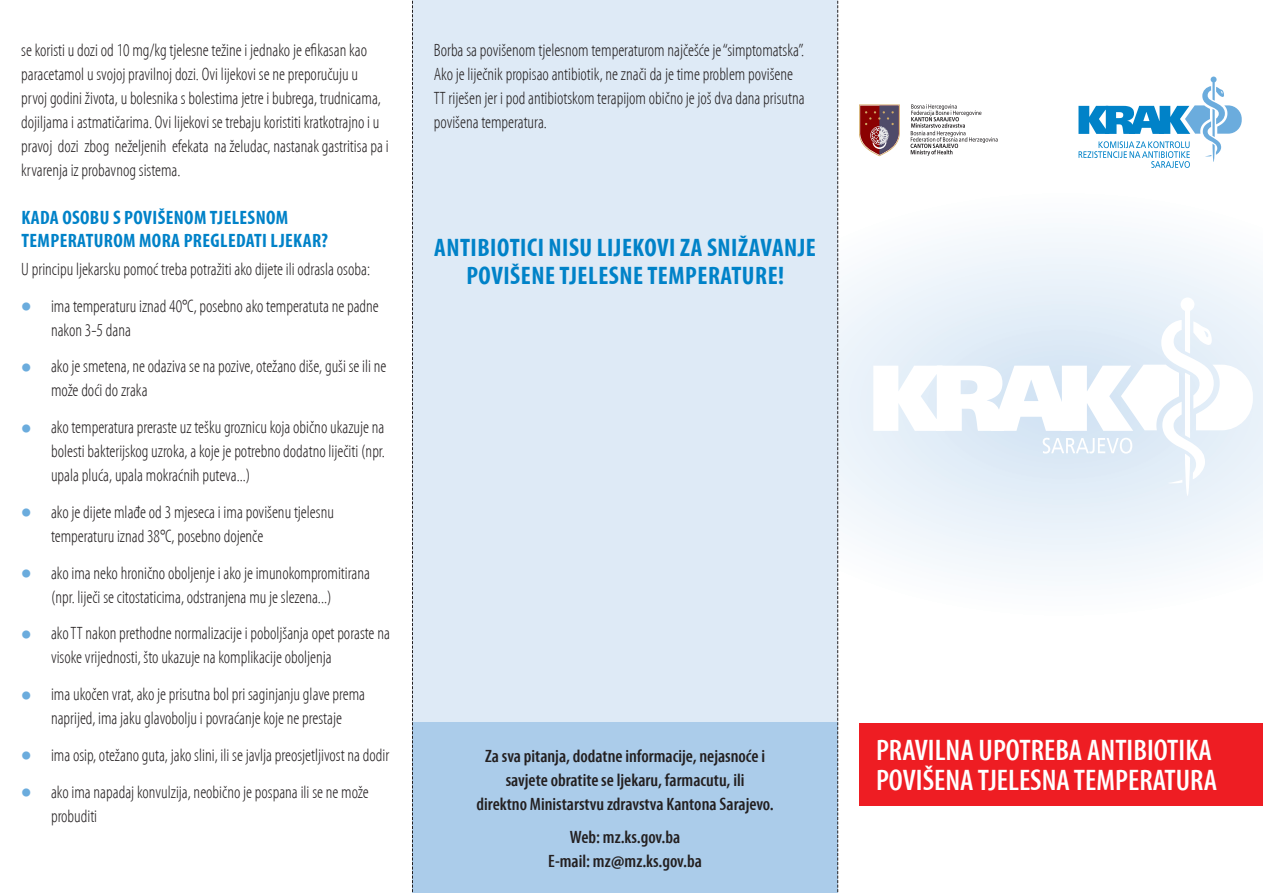
<style>
.page{position:relative;width:1263px;height:893px;background:#fff}
.page>*{position:absolute;margin:0;border:0;box-sizing:border-box;transform-origin:0 0}
.t1{font:700 30px "BH Myriad Pro Light Cond";color:#fff}
.Naslov_v1{font:700 25.5px/28.5px "BH Myriad Pro Cond";letter-spacing:.02em;color:#0082c8;text-align:center}
.Naslov_v1-2{font:700 19.5px/22.5px "BH Myriad Pro Cond";letter-spacing:.02em;color:#0082c8}
.Tekst_v1{font:18px/24px "BH Myriad Pro Light Cond";color:#231f20}
.t2{font:700 18px/24px "BH Myriad Pro Light Cond";color:#231f20;text-align:center}
.s1{color:#6bacdd}
.s2{font-family:"Myriad Pro"}
</style>
<div class="page">
<svg style="left:838px;top:190px;width:425px;height:429px"></svg>
<svg style="left:873px;top:297px;width:380px;height:199px"></svg>
<div style="left:412px;top:0;width:426px;height:893px;background:#deeaf6"></div>
<svg style="left:1078px;top:77px;width:164px;height:91px"></svg>
<svg style="left:910px;top:104px;width:88px;height:52px"></svg>
<svg style="left:859px;top:104px;width:41px;height:52px;background:#986469"></svg>
<div style="left:859px;top:723px;width:404px;height:82px;background:#ee1d23"></div>
<div style="left:412px;top:723px;width:426px;height:170px;background:#abccea"></div>
<svg style="left:412px;top:0;width:1px;height:893px"></svg>
<svg style="left:837px;top:0;width:1px;height:893px"></svg>
<p class="Tekst_v1" style="left:21px;top:38px;width:369px">se koristi u dozi od 10 mg/kg tjelesne težine i jednako je efikasan kao paracetamol u svojoj pravilnoj dozi. Ovi lijekovi se ne preporučuju u<br>prvoj godini života, u bolesnika s bolestima jetre i bubrega, trudnicama, dojiljama i astmatičarima. Ovi lijekovi se trebaju koristiti kratkotrajno i u pravoj dozi zbog neželjenih efekata na želudac, nastanak gastritisa pa i krvarenja iz probavnog sistema.</p>
<p class="Naslov_v1-2" style="left:21px;top:206px;width:308px">KADA OSOBU S POVIŠENOM TJELESNOM<br>TEMPERATUROM MORA PREGLEDATI LJEKAR?</p>
<p class="Tekst_v1" style="left:21px;top:257px;width:350px">U principu ljekarsku pomoć treba potražiti ako dijete ili odrasla osoba:</p>
<p class="Tekst_v1" style="left:51px;top:294px;width:329px;text-indent:-30px"><span class="s1">•</span> ima temperaturu iznad 40°C, posebno ako temperatuta ne padne nakon 3-5 dana</p>
<p class="Tekst_v1" style="left:51px;top:354px;width:337px;text-indent:-30px"><span class="s1">•</span> ako je smetena, ne odaziva se na pozive, otežano diše, guši se ili ne može doći do zraka</p>
<p class="Tekst_v1" style="left:51px;top:415px;width:335px;text-align:justify;text-indent:-30px"><span class="s1">•</span> ako temperatura preraste uz tešku groznicu koja obično ukazuje na bolesti bakterijskog uzroka, a koje je potrebno dodatno liječiti (npr. upala pluća, upala mokraćnih puteva...)</p>
<p class="Tekst_v1" style="left:51px;top:500px;width:284px;text-indent:-30px"><span class="s1">•</span> ako je dijete mlađe od 3 mjeseca i ima povišenu tjelesnu temperaturu iznad 38°C, posebno dojenče</p>
<p class="Tekst_v1" style="left:21px;top:561px;width:350px;text-align:center"><span class="s1">•</span> ako ima neko hronično oboljenje i ako je imunokompromitirana (npr. liječi se citostaticima, odstranjena mu je slezena...)</p>
<p class="Tekst_v1" style="left:51px;top:621px;width:340px;text-indent:-30px"><span class="s1">•</span> ako TT nakon prethodne normalizacije i poboljšanja opet poraste na visoke vrijednosti, što ukazuje na komplikacije oboljenja</p>
<p class="Tekst_v1" style="left:21px;top:682px;width:345px;text-align:center"><span class="s1">•</span> ima ukočen vrat, ako je prisutna bol pri saginjanju glave prema naprijed, ima jaku glavobolju i povraćanje koje ne prestaje</p>
<p class="Tekst_v1" style="left:21px;top:743px;width:370px"><span class="s1">•</span> ima osip, otežano guta, jako slini, ili se javlja preosjetljivost na dodir</p>
<p class="Tekst_v1" style="left:51px;top:780px;width:319px;text-indent:-30px"><span class="s1">•</span> ako ima napadaj konvulzija, neobično je pospana ili se ne može probuditi</p>
<p class="Tekst_v1" style="left:434px;top:38px;width:372px">Borba sa povišenom tjelesnom temperaturom najčešće je “simptomatska”.<br>Ako je liječnik propisao antibiotik, ne znači da je time problem povišene TT riješen jer i pod antibiotskom terapijom obično je još dva dana prisutna povišena temperatura.</p>
<p class="Naslov_v1" style="left:434px;top:232px;width:383px">ANTIBIOTICI NISU LIJEKOVI ZA SNIŽAVANJE<br>POVIŠENE TJELESNE TEMPERATURE!</p>
<p class="t2" style="left:477px;top:744px;width:299px">Za sva pitanja, dodatne informacije, nejasnoće i savjete obratite se ljekaru, farmacutu, ili<br>direktno Ministarstvu zdravstva Kantona Sarajevo.</p>
<p class="t2" style="left:570px;top:825px;width:112px">Web: mz.ks.gov.ba</p>
<p class="t2" style="left:548px;top:849px;width:155px">E-mail: mz<span class="s2">@</span>mz.ks.gov.ba</p>
<p class="t1" style="left:876px;top:732px;width:337px">PRAVILNA UPOTREBA ANTIBIOTIKA</p>
<p class="t1" style="left:876px;top:762px;width:343px">POVIŠENA TJELESNA TEMPERATURA</p>
</div>
